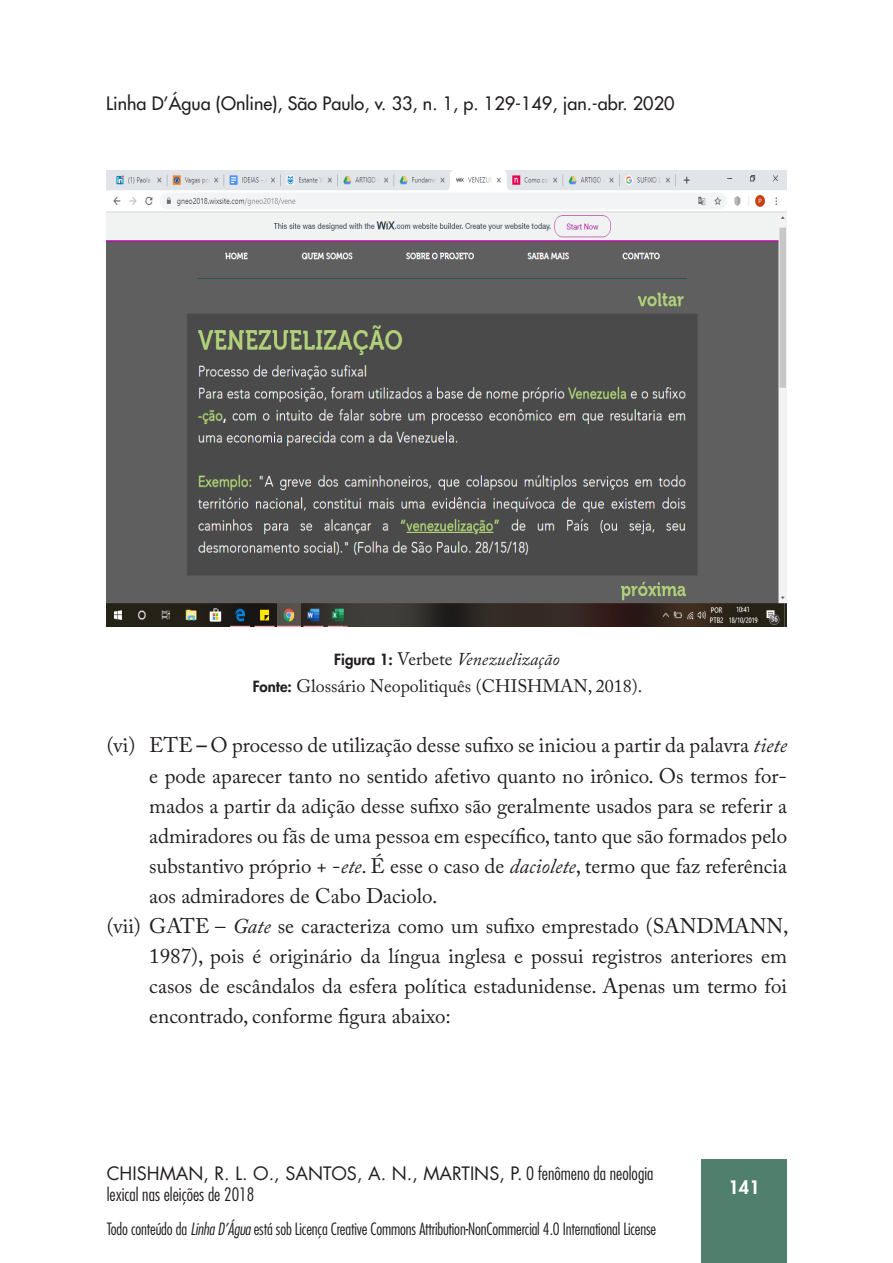
<style>
.page{position:relative;width:893px;height:1263px;background:#fff}
.page>*{position:absolute;margin:0;border:0;box-sizing:border-box;transform-origin:0 0}
.enumeração{font:21px/30px "Adobe Caslon Pro";color:#231f20;text-align:justify}
.t1{font:300 condensed 18px/21.6px "Futura LT";color:#231f20}
.t2{font:18px "Futura LT";color:#231f20}
._3__legenda{font:18px "Adobe Caslon Pro";color:#231f20}
._3__legenda-2{font:italic 18px "Adobe Caslon Pro";color:#231f20}
.t3{font:800 18px "Futura LT";color:#fff}
.t4{font:300 condensed 16.5px "Futura LT";letter-spacing:-.01em;color:#231f20}
.s1{font-family:"Futura LT";font-weight:800;font-style:normal;font-size:15px}
.s2{font-style:normal}
.s3{font-family:"Futura LT";font-weight:800;font-size:15px}
.s4{font-weight:700}
.s5{font-style:italic}
.s6{font-weight:400;font-stretch:normal}
</style>
<div class="page">
<div style="left:702px;top:1159px;width:85px;height:104px;background:#507f6d"></div>
<img style="left:107px;top:170px;width:680px;height:456px">
<p class="t2" style="left:106px;top:91px;width:570px">Linha D’Água (Online), São Paulo, v. 33, n. 1, p. 129-149, jan.-abr. 2020</p>
<p class="_3__legenda-2" style="left:334px;top:649px;width:227px"><span class="s1">Figura 1:</span> <span class="s2">Verbete</span> Venezuelização</p>
<p class="_3__legenda" style="left:253px;top:676px;width:391px"><span class="s3">Fonte:</span> Glossário Neopolitiquês (CHISHMAN, 2018).</p>
<p class="enumeração" style="left:149px;top:730px;width:639px;text-indent:-43px">(vi) ETE <span class="s4">–</span> O processo de utilização desse sufixo se iniciou a partir da palavra <span class="s5">tiete </span>e pode aparecer tanto no sentido afetivo quanto no irônico. Os termos for&shy;mados a partir da adição desse sufixo são geralmente usados para se referir a admiradores ou fãs de uma pessoa em específico, tanto que são formados pelo substantivo próprio + -<span class="s5">ete</span>. É esse o caso de <span class="s5">daciolete</span>, termo que faz referência aos admiradores de Cabo Daciolo.</p>
<p class="enumeração" style="left:149px;top:910px;width:641px;text-indent:-43px">(vii) GATE – <span class="s5">Gate</span> se caracteriza como um sufixo emprestado (SANDMANN, 1987), pois é originário da língua inglesa e possui registros anteriores em casos de escândalos da esfera política estadunidense. Apenas um termo foi encontrado, conforme figura abaixo:</p>
<p class="t1" style="left:107px;top:1162px;width:548px"><span class="s6">CHISHMAN, R. L. O., SANTOS, A. N., MARTINS, P.</span> O fenômeno da neologia lexical nas eleições de 2018</p>
<p class="t4" style="left:107px;top:1218px;width:551px">Todo conteúdo da <span class="s5">Linha D’Água</span> está sob Licença Creative Commons Attribution-NonCommercial 4.0 International License</p>
<p class="t3" style="left:728px;top:1175px;width:33px">141</p>
</div>
